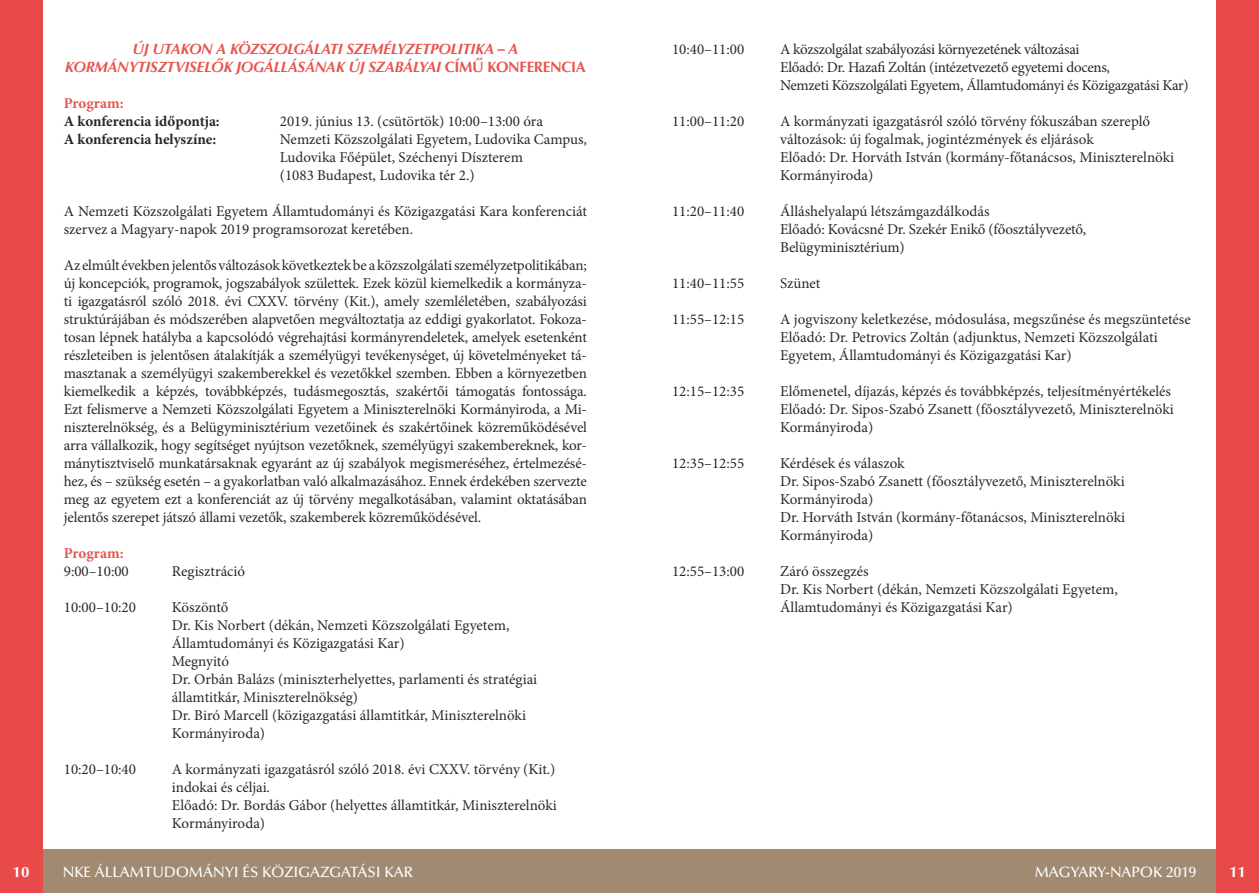
<style>
.page{position:relative;width:1259px;height:893px;background:#fff}
.page>*{position:absolute;margin:0;border:0;box-sizing:border-box;transform-origin:0 0}
.t1{font:15px/18px "Minion Pro";color:#282829}
.t2{font:15px/18px "Minion Pro";letter-spacing:-.02em;color:#282829}
.t3{font:italic 700 15px/18px "Optima HU";letter-spacing:-.02em;color:#e8554f;text-align:center}
.t4{font:500 15px "Optima HU";color:#fff}
.t5{font:700 15px "Minion Pro";color:#282829}
.t6{font:700 15px "Minion Pro";color:#e8554f}
.t7{font:700 15px "Optima HU";color:#fff}
.s1{font-style:normal}
</style>
<div class="page">
<div style="left:0;top:850px;width:629px;height:43px;background:#a18a72"></div>
<div style="left:0;top:0;width:43px;height:893px;background:#e74a48"></div>
<div style="left:629px;top:850px;width:630px;height:43px;background:#a18a72"></div>
<div style="left:1216px;top:0;width:43px;height:893px;background:#e74a48"></div>
<p class="t3" style="left:65px;top:40px;width:522px">ÚJ UTAKON A KÖZSZOLGÁLATI SZEMÉLYZETPOLITIKA – A<br>KORMÁNYTISZTVISELŐK JOGÁLLÁSÁNAK ÚJ SZABÁLYAI <span class="s1">CÍMŰ KONFERENCIA</span></p>
<p class="t6" style="left:64px;top:93px;width:61px">Program:</p>
<p class="t5" style="left:64px;top:111px;width:157px">A konferencia időpontja:</p>
<p class="t1" style="left:280px;top:112px;width:265px">2019. június 13. (csütörtök) 10:00–13:00 óra</p>
<p class="t5" style="left:64px;top:129px;width:154px">A konferencia helyszíne:</p>
<p class="t1" style="left:280px;top:130px;width:308px">Nemzeti Közszolgálati Egyetem, Ludovika Campus,<br>Ludovika Főépület, Széchenyi Díszterem<br>(1083 Budapest, Ludovika tér 2.)</p>
<p class="t1" style="left:64px;top:202px;width:524px">A Nemzeti Közszolgálati Egyetem Államtudományi és Közigazgatási Kara konferenciát szervez a Magyary-napok 2019 programsorozat keretében.</p>
<p class="t1" style="left:64px;top:256px;width:525px;text-align:justify">Az elmúlt években jelentős változások következtek be a közszolgálati személyzetpolitikában; új koncepciók, programok, jogszabályok születtek. Ezek közül kiemelkedik a kormányza&shy;ti igazgatásról szóló 2018. évi CXXV. törvény (Kit.), amely szemléletében, szabályozási struktúrájában és módszerében alapvetően megváltoztatja az eddigi gyakorlatot. Fokoza&shy;tosan lépnek hatályba a kapcsolódó végrehajtási kormányrendeletek, amelyek esetenként részleteiben is jelentősen átalakítják a személyügyi tevékenységet, új követelményeket tá&shy;masztanak a személyügyi szakemberekkel és vezetőkkel szemben. Ebben a környezetben kiemelkedik a képzés, továbbképzés, tudásmegosztás, szakértői támogatás fontossága.<br>Ezt felismerve a Nemzeti Közszolgálati Egyetem a Miniszterelnöki Kormányiroda, a Mi&shy;niszterelnökség, és a Belügyminisztérium vezetőinek és szakértőinek közreműködésével arra vállalkozik, hogy segítséget nyújtson vezetőknek, személyügyi szakembereknek, kor&shy;mánytisztviselő munkatársaknak egyaránt az új szabályok megismeréséhez, értelmezésé&shy;hez, és – szükség esetén – a gyakorlatban való alkalmazásához. Ennek érdekében szervezte meg az egyetem ezt a konferenciát az új törvény megalkotásában, valamint oktatásában jelentős szerepet játszó állami vezetők, szakemberek közreműködésével.</p>
<p class="t6" style="left:64px;top:543px;width:61px">Program:</p>
<p class="t1" style="left:64px;top:562px;width:67px">9:00–10:00</p>
<p class="t1" style="left:172px;top:562px;width:75px">Regisztráció</p>
<p class="t1" style="left:64px;top:598px;width:74px">10:00–10:20</p>
<p class="t1" style="left:172px;top:598px;width:367px">Köszöntő<br>Dr. Kis Norbert (dékán, Nemzeti Közszolgálati Egyetem, Államtudományi és Közigazgatási Kar)<br>Megnyitó<br>Dr. Orbán Balázs (miniszterhelyettes, parlamenti és stratégiai államtitkár, Miniszterelnökség)<br>Dr. Biró Marcell (közigazgatási államtitkár, Miniszterelnöki Kormányiroda)</p>
<p class="t1" style="left:64px;top:760px;width:74px">10:20–10:40</p>
<p class="t1" style="left:172px;top:760px;width:386px">A kormányzati igazgatásról szóló 2018. évi CXXV. törvény (Kit.) indokai és céljai.<br>Előadó: Dr. Bordás Gábor (helyettes államtitkár, Miniszterelnöki Kormányiroda)</p>
<p class="t1" style="left:672px;top:40px;width:74px">10:40–11:00</p>
<p class="t2" style="left:780px;top:40px;width:410px">A közszolgálat szabályozási környezetének változásai<br>Előadó: Dr. Hazafi Zoltán (intézetvezető egyetemi docens,<br>Nemzeti Közszolgálati Egyetem, Államtudományi és Közigazgatási Kar)</p>
<p class="t1" style="left:672px;top:112px;width:74px">11:00–11:20</p>
<p class="t1" style="left:780px;top:112px;width:396px">A kormányzati igazgatásról szóló törvény fókuszában szereplő változások: új fogalmak, jogintézmények és eljárások<br>Előadó: Dr. Horváth István (kormány-főtanácsos, Miniszterelnöki Kormányiroda)</p>
<p class="t1" style="left:672px;top:202px;width:74px">11:20–11:40</p>
<p class="t1" style="left:780px;top:202px;width:307px">Álláshelyalapú létszámgazdálkodás<br>Előadó: Kovácsné Dr. Szekér Enikő (főosztályvezető,<br>Belügyminisztérium)</p>
<p class="t1" style="left:672px;top:274px;width:74px">11:40–11:55</p>
<p class="t1" style="left:780px;top:274px;width:42px">Szünet</p>
<p class="t1" style="left:672px;top:310px;width:74px">11:55–12:15</p>
<p class="t1" style="left:780px;top:310px;width:412px">A jogviszony keletkezése, módosulása, megszűnése és megszüntetése<br>Előadó: Dr. Petrovics Zoltán (adjunktus, Nemzeti Közszolgálati<br>Egyetem, Államtudományi és Közigazgatási Kar)</p>
<p class="t1" style="left:672px;top:382px;width:74px">12:15–12:35</p>
<p class="t1" style="left:780px;top:382px;width:395px">Előmenetel, díjazás, képzés és továbbképzés, teljesítményértékelés<br>Előadó: Dr. Sipos-Szabó Zsanett (főosztályvezető, Miniszterelnöki<br>Kormányiroda)</p>
<p class="t1" style="left:672px;top:454px;width:74px">12:35–12:55</p>
<p class="t1" style="left:780px;top:454px;width:347px">Kérdések és válaszok<br>Dr. Sipos-Szabó Zsanett (főosztályvezető, Miniszterelnöki Kormányiroda)<br>Dr. Horváth István (kormány-főtanácsos, Miniszterelnöki Kormányiroda)</p>
<p class="t1" style="left:672px;top:562px;width:74px">12:55–13:00</p>
<p class="t1" style="left:780px;top:562px;width:339px">Záró összegzés<br>Dr. Kis Norbert (dékán, Nemzeti Közszolgálati Egyetem,<br>Államtudományi és Közigazgatási Kar)</p>
<p class="t7" style="left:13px;top:862px;width:18px">10</p>
<p class="t4" style="left:63px;top:863px;width:352px">NKE ÁLLAMTUDOMÁNYI ÉS KÖZIGAZGATÁSI KAR</p>
<p class="t4" style="left:1034px;top:863px;width:163px">MAGYARY-NAPOK 2019</p>
<p class="t7" style="left:1229px;top:862px;width:18px">11</p>
</div>
